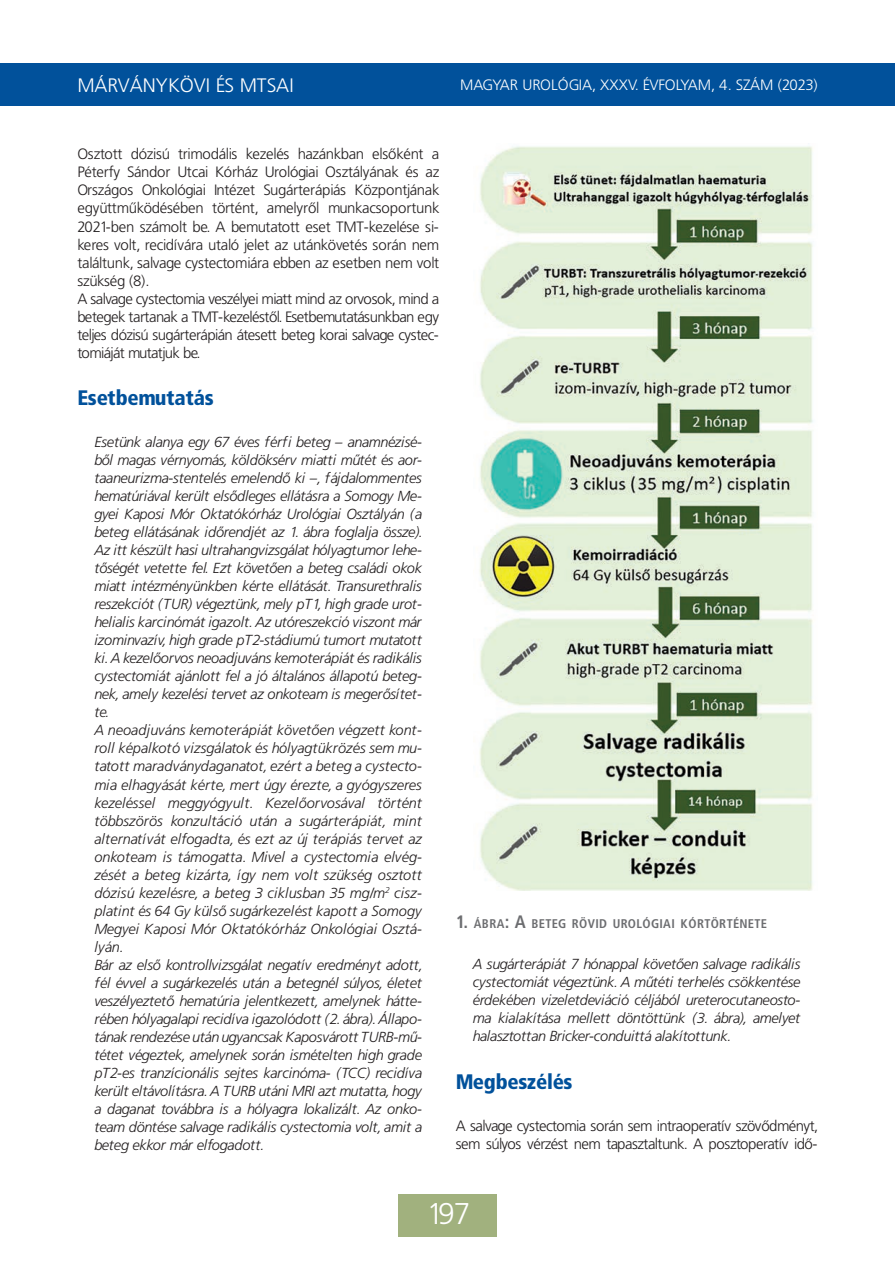
<style>
.page{position:relative;width:895px;height:1262px;background:#fff}
.page>*{position:absolute;margin:0;border:0;box-sizing:border-box;transform-origin:0 0}
.t1{font:30px "Frutiger Lt PFL";color:#fff}
.t2{font:21px "Frutiger Blk Cn PFL";color:#01519b}
.t3{font:19.5px "Frutiger Lt PFL";letter-spacing:.04em;color:#fff}
.t4{font:15px/18px "Frutiger Lt PFL";letter-spacing:.005em;color:#231f20}
.t5{font:15px "Frutiger Lt PFL";letter-spacing:.04em;color:#fff}
.t6{font:italic 14.55px/18px "Frutiger Lt PFL";color:#231f20}
.t7{font:700 12.6px "Frutiger Cn PFL";letter-spacing:.055em;color:#6c6d70}
.s1{font-size:18px}
</style>
<div class="page">
<div style="left:0;top:63px;width:895px;height:43px;background:#01519b"></div>
<div style="left:398px;top:1194px;width:98px;height:43px;background:#a1b17e"></div>
<img style="left:479px;top:146px;width:334px;height:744px">
<h3 class="t3" style="left:77px;top:74px;width:217px">MÁRVÁNYKÖVI ÉS MTSAI</h3>
<p class="t5" style="left:460px;top:76px;width:358px">MAGYAR UROLÓGIA, XXXV. ÉVFOLYAM, 4. SZÁM (2023)</p>
<p class="t4" style="left:77px;top:145px;width:363px">Osztott dózisú trimodális kezelés hazánkban elsőként a Péterfy Sándor Utcai Kórház Urológiai Osztályának és az Országos Onkológiai Intézet Sugárterápiás Központjának együttműködésében történt, amelyről munkacsoportunk 2021-ben számolt be. A bemutatott eset TMT-kezelése si&shy;keres volt, recidívára utaló jelet az utánkövetés során nem találtunk, salvage cystectomiára ebben az esetben nem volt szükség (8).<br>A salvage cystectomia veszélyei miatt mind az orvosok, mind a betegek tartanak a TMT-kezeléstől. Esetbemutatásunkban egy teljes dózisú sugárterápián átesett beteg korai salvage cystec&shy;tomiáját mutatjuk be.</p>
<h2 class="t2" style="left:77px;top:385px;width:138px">Esetbemutatás</h2>
<p class="t6" style="left:94px;top:433px;width:329px">Esetünk alanya egy 67 éves férfi beteg – anamnézisé&shy;ből magas vérnyomás, köldöksérv miatti műtét és aor&shy;taaneurizma-stentelés emelendő ki –, fájdalommentes hematúriával került elsődleges ellátásra a Somogy Me&shy;gyei Kaposi Mór Oktatókórház Urológiai Osztályán (a beteg ellátásának időrendjét az 1. ábra foglalja össze).<br>Az itt készült hasi ultrahangvizsgálat hólyagtumor lehe&shy;tőségét vetette fel. Ezt követően a beteg családi okok miatt intézményünkben kérte ellátását. Transurethralis reszekciót (TUR) végeztünk, mely pT1, high grade urot&shy;helialis karcinómát igazolt. Az utóreszekció viszont már izominvazív, high grade pT2-stádiumú tumort mutatott ki. A kezelőorvos neoadjuváns kemoterápiát és radikális cystectomiát ajánlott fel a jó általános állapotú beteg&shy;nek, amely kezelési tervet az onkoteam is megerősítet&shy;te.<br>A neoadjuváns kemoterápiát követően végzett kont&shy;roll képalkotó vizsgálatok és hólyagtükrözés sem mu&shy;tatott maradványdaganatot, ezért a beteg a cystecto&shy;mia elhagyását kérte, mert úgy érezte, a gyógyszeres kezeléssel meggyógyult. Kezelőorvosával történt többszörös konzultáció után a sugárterápiát, mint alternatívát elfogadta, és ezt az új terápiás tervet az onkoteam is támogatta. Mivel a cystectomia elvég&shy;zését a beteg kizárta, így nem volt szükség osztott dózisú kezelésre, a beteg 3 ciklusban 35 mg/m<sup>2</sup> cisz&shy;platint és 64 Gy külső sugárkezelést kapott a Somogy Megyei Kaposi Mór Oktatókórház Onkológiai Osztá&shy;lyán.<br>Bár az első kontrollvizsgálat negatív eredményt adott, fél évvel a sugárkezelés után a betegnél súlyos, életet veszélyeztető hematúria jelentkezett, amelynek hátte&shy;rében hólyagalapi recidíva igazolódott (2. ábra). Állapo&shy;tának rendezése után ugyancsak Kaposvárott TURB-mű&shy;tétet végeztek, amelynek során ismételten high grade pT2-es tranzícionális sejtes karcinóma- (TCC) recidíva került eltávolításra. A TURB utáni MRI azt mutatta, hogy a daganat továbbra is a hólyagra lokalizált. Az onko&shy;team döntése salvage radikális cystectomia volt, amit a beteg ekkor már elfogadott.</p>
<p class="t7" style="left:456px;top:916px;width:312px"><span class="s1">1.</span> ÁBRA<span class="s1">: A</span> BETEG RÖVID UROLÓGIAI KÓRTÖRTÉNETE</p>
<p class="t6" style="left:473px;top:955px;width:329px;text-align:justify">A sugárterápiát 7 hónappal követően salvage radikális cystectomiát végeztünk. A műtéti terhelés csökkentése érdekében vizeletdeviáció céljából ureterocutaneosto&shy;ma kialakítása mellett döntöttünk (3. ábra), amelyet halasztottan Bricker-conduittá alakítottunk.</p>
<h2 class="t2" style="left:456px;top:1069px;width:118px">Megbeszélés</h2>
<p class="t4" style="left:456px;top:1117px;width:363px">A salvage cystectomia során sem intraoperatív szövődményt, sem súlyos vérzést nem tapasztaltunk. A posztoperatív idő-</p>
<h1 class="t1" style="left:427px;top:1196px;width:43px">197</h1>
</div>
